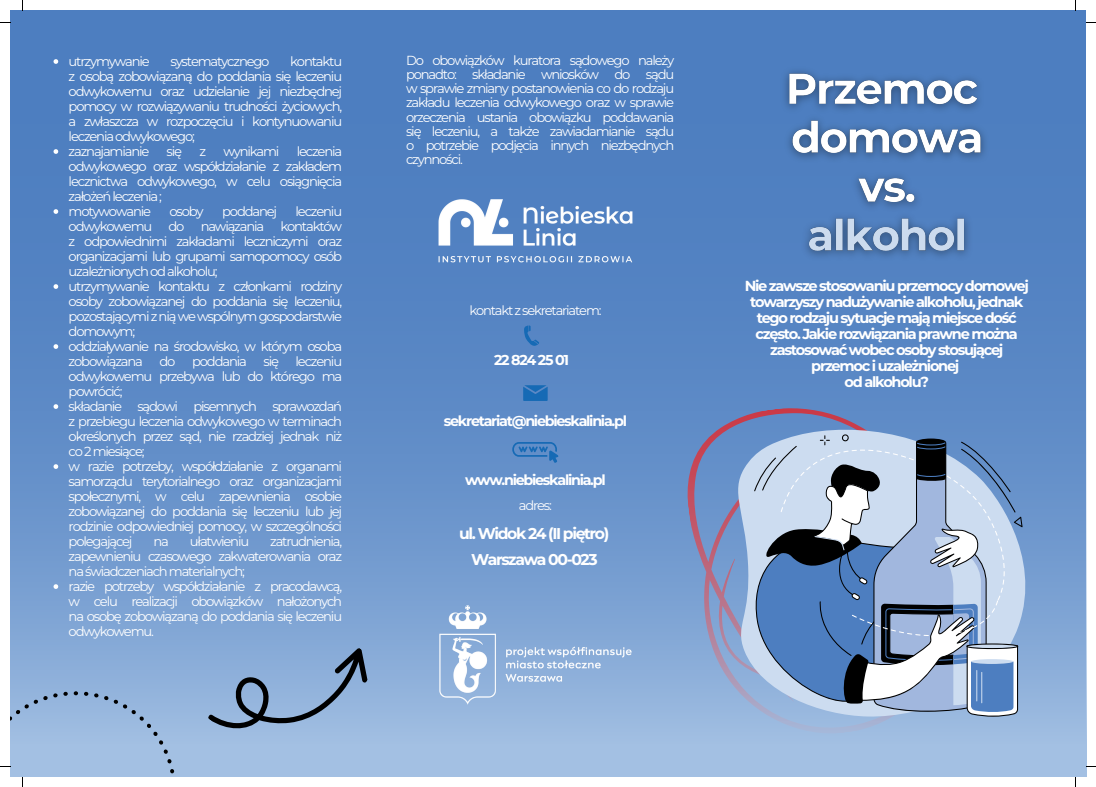
<style>
.page{position:relative;width:1096px;height:787px;background:#fff}
.page>*{position:absolute;margin:0;border:0;box-sizing:border-box;transform-origin:0 0}
.t1{font:700 15.62px/26.1px "Montserrat";letter-spacing:-.09em;color:#fff;text-align:center}
.t2{font:700 14.5px/16px "Montserrat";letter-spacing:-.09em;color:#fff;text-align:center}
.t3{font:700 14.38px "Montserrat";letter-spacing:-.09em;color:#fff}
.t4{font:13.12px/15px "Montserrat";letter-spacing:-.09em;color:#fff}
.t5{font:13px "Montserrat";letter-spacing:-.09em;color:#fff}
</style>
<div class="page">
<div style="left:10px;top:10px;width:1076px;height:767px;background:#4d7ec0"></div>
<img style="left:10px;top:150px;width:1076px;height:627px">
<svg style="left:524px;top:325px;width:15px;height:21px"></svg>
<svg style="left:523px;top:385px;width:24px;height:16px"></svg>
<img style="left:423px;top:187px;width:224px;height:91px">
<svg style="left:512px;top:442px;width:46px;height:21px"></svg>
<img style="left:412px;top:577px;width:247px;height:155px">
<svg style="left:730px;top:420px;width:313px;height:298px;background:#81a2d0"></svg>
<svg style="left:754px;top:434px;width:268px;height:283px"></svg>
<svg style="left:54px;top:59px;width:4px;height:5px"></svg>
<svg style="left:54px;top:149px;width:4px;height:5px"></svg>
<svg style="left:54px;top:209px;width:4px;height:5px"></svg>
<svg style="left:54px;top:284px;width:4px;height:5px"></svg>
<svg style="left:54px;top:344px;width:4px;height:5px"></svg>
<svg style="left:54px;top:404px;width:4px;height:5px"></svg>
<svg style="left:54px;top:464px;width:4px;height:5px"></svg>
<svg style="left:54px;top:584px;width:4px;height:5px"></svg>
<svg style="left:208px;top:648px;width:159px;height:83px;background:#7e9bbe"></svg>
<img style="left:773px;top:70px;width:222px;height:198px">
<svg style="left:0;top:691px;width:176px;height:96px"></svg>
<p class="t4" style="left:69px;top:53px;width:275px;text-indent:221px">kontaktu z osobą zobowiązaną do poddania się leczeniu odwykowemu oraz udzielanie jej niezbędnej pomocy w rozwiązywaniu trudności życiowych, a zwłaszcza w rozpoczęciu i kontynuowaniu leczenia odwykowego;<br>zaznajamianie</p>
<p class="t4" style="left:69px;top:53px;width:83px">utrzymywanie</p>
<p class="t4" style="left:170px;top:53px;width:101px">systematycznego</p>
<p class="t4" style="left:69px;top:143px;width:275px;text-indent:228px">leczenia odwykowego oraz współdziałanie z zakładem lecznictwa odwykowego, w celu osiągnięcia założeń leczenia ;<br>motywowanie</p>
<p class="t4" style="left:167px;top:143px;width:17px">się</p>
<p class="t4" style="left:199px;top:143px;width:8px">z</p>
<p class="t4" style="left:223px;top:143px;width:57px">wynikami</p>
<p class="t4" style="left:69px;top:203px;width:275px;text-indent:227px">leczeniu odwykowemu do nawiązania kontaktów z odpowiednimi zakładami leczniczymi oraz organizacjami lub grupami samopomocy osób uzależnionych od alkoholu;<br>utrzymywanie kontaktu z członkami rodziny osoby zobowiązanej do poddania się leczeniu, pozostającymi z nią we wspólnym gospodarstwie domowym;<br>oddziaływanie na środowisko, w którym osoba zobowiązana</p>
<p class="t4" style="left:169px;top:203px;width:36px">osoby</p>
<p class="t4" style="left:222px;top:203px;width:56px">poddanej</p>
<p class="t4" style="left:69px;top:353px;width:275px;text-indent:227px">leczeniu odwykowemu przebywa lub do którego ma powrócić;<br>składanie sądowi pisemnych sprawozdań z przebiegu leczenia odwykowego w terminach określonych przez sąd, nie rzadziej jednak niż co 2 miesiące;<br>w razie potrzeby, współdziałanie z organami samorządu terytorialnego oraz organizacjami społecznymi, w celu zapewnienia osobie zobowiązanej do poddania się leczeniu lub jej rodzinie odpowiedniej pomocy, w szczególności polegającej</p>
<p class="t4" style="left:159px;top:353px;width:17px">do</p>
<p class="t4" style="left:192px;top:353px;width:56px">poddania</p>
<p class="t4" style="left:263px;top:353px;width:17px">się</p>
<p class="t4" style="left:69px;top:533px;width:275px;text-indent:201px">zatrudnienia, zapewnieniu czasowego zakwaterowania oraz na świadczeniach materialnych;<br>razie potrzeby współdziałanie z pracodawcą, w celu realizacji obowiązków nałożonych na osobę zobowiązaną do poddania się leczeniu odwykowemu.</p>
<p class="t4" style="left:153px;top:533px;width:17px">na</p>
<p class="t4" style="left:190px;top:533px;width:61px">ułatwieniu</p>
<p class="t4" style="left:406px;top:53px;width:270px;line-height:14px;text-align:justify">Do obowiązków kuratora sądowego należy ponadto: składanie wniosków do sądu w sprawie zmiany postanowienia co do rodzaju zakładu leczenia odwykowego oraz w sprawie orzeczenia ustania obowiązku poddawania się leczeniu, a także zawiadamianie sądu o potrzebie podjęcia innych niezbędnych czynności.</p>
<p class="t5" style="left:469px;top:301px;width:133px">kontakt z sekretariatem:</p>
<p class="t3" style="left:494px;top:350px;width:77px">22 824 25 01</p>
<p class="t3" style="left:444px;top:411px;width:185px">sekretariat@niebieskalinia.pl</p>
<p class="t3" style="left:465px;top:469px;width:142px">www.niebieskalinia.pl</p>
<p class="t5" style="left:519px;top:496px;width:34px">adres:</p>
<p class="t1" style="left:459px;top:519px;width:152px">ul. Widok 24 (II piętro)<br>Warszawa 00-023</p>
<p class="t2" style="left:744px;top:277px;width:285px">Nie zawsze stosowaniu przemocy domowej towarzyszy nadużywanie alkoholu, jednak tego rodzaju sytuacje mają miejsce dość często. Jakie rozwiązania prawne można zastosować wobec osoby stosującej przemoc i uzależnionej<br>od alkoholu?</p>
</div>
